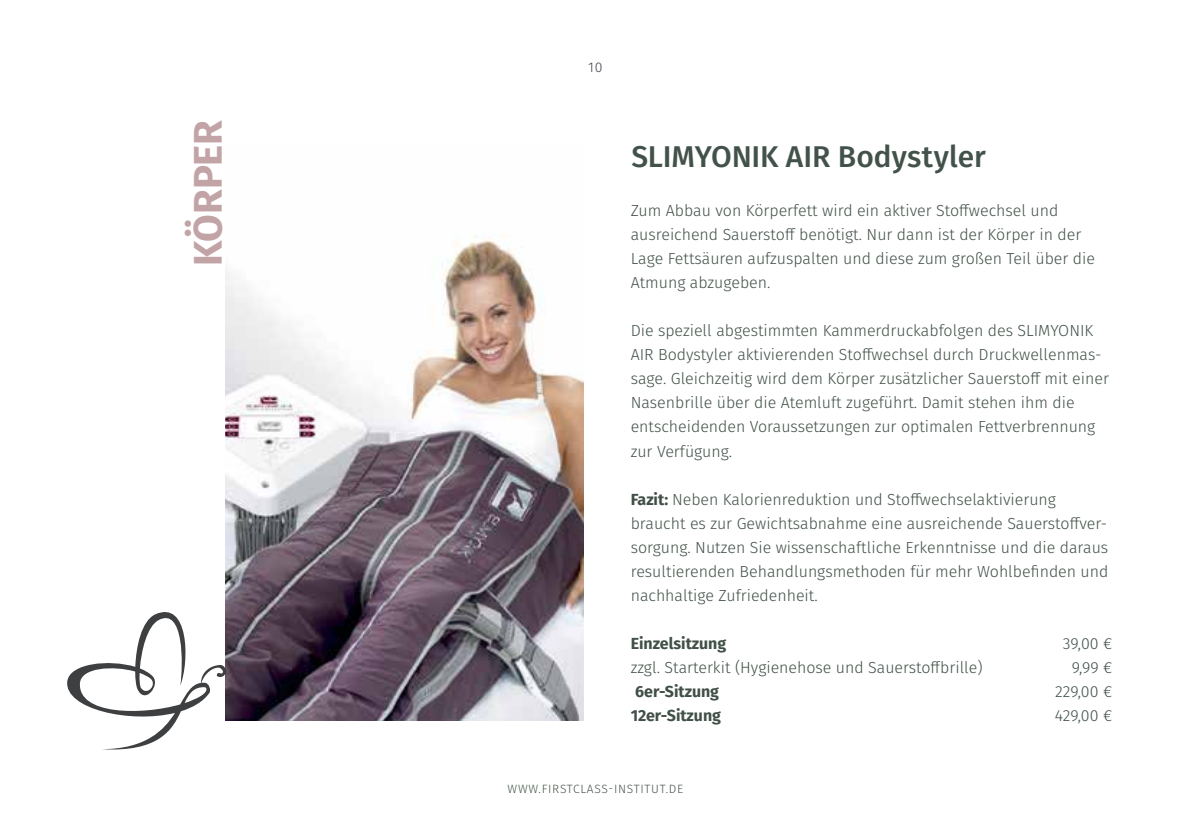
<style>
.page{position:relative;width:1191px;height:840px;background:#fff}
.page>*{position:absolute;margin:0;border:0;box-sizing:border-box;transform-origin:0 0}
.t1{font:700 40px "Fira Sans";letter-spacing:-.005em;color:#c2a4a7}
.t2{font:500 30px "Fira Sans";letter-spacing:-.005em;color:#42524a}
.t3{font:300 16px/24px "Fira Sans";color:#415047}
.t4{font:700 16px "Fira Sans";color:#415047}
.t5{font:300 14px "Fira Sans";color:#3f424a}
.t6{font:300 12px "Fira Sans";letter-spacing:.06em;color:#46554b}
.s1{font-weight:700}
</style>
<div class="page">
<img style="left:225px;top:235px;width:358px;height:485px">
<svg style="left:67px;top:599px;width:160px;height:151px"></svg>
<h1 class="t1" style="left:174px;top:265px;width:147px;rotate:-90deg">KÖRPER</h1>
<p class="t5" style="left:588px;top:57px;width:16px">10</p>
<h2 class="t2" style="left:631px;top:133px;width:356px">SLIMYONIK AIR Bodystyler</h2>
<p class="t3" style="left:630px;top:198px;width:466px">Zum Abbau von Körperfett wird ein aktiver Stoffwechsel und ausreichend Sauerstoff benötigt. Nur dann ist der Körper in der Lage Fettsäuren aufzuspalten und diese zum großen Teil über die Atmung abzugeben.</p>
<p class="t3" style="left:630px;top:318px;width:480px">Die speziell abgestimmten Kammerdruckabfolgen des SLIMYONIK AIR Bodystyler aktivierenden Stoffwechsel durch Druckwellenmas&shy;sage. Gleichzeitig wird dem Körper zusätzlicher Sauerstoff mit einer Nasenbrille über die Atemluft zugeführt. Damit stehen ihm die entscheidenden Voraussetzungen zur optimalen Fettverbrennung zur Verfügung.</p>
<p class="t3" style="left:630px;top:486px;width:479px"><span class="s1">Fazit:</span> Neben Kalorienreduktion und Stoffwechselaktivierung braucht es zur Gewichtsabnahme eine ausreichende Sauerstoffver&shy;sorgung. Nutzen Sie wissenschaftliche Erkenntnisse und die daraus resultierenden Behandlungsmethoden für mehr Wohlbefinden und nachhaltige Zufriedenheit.</p>
<p class="t4" style="left:630px;top:629px;width:97px">Einzelsitzung</p>
<p class="t3" style="left:1062px;top:630px;width:51px">39,00 €</p>
<p class="t3" style="left:630px;top:654px;width:353px">zzgl. Starterkit (Hygienehose und Sauerstoffbrille)</p>
<p class="t3" style="left:1071px;top:654px;width:42px">9,99 €</p>
<p class="t4" style="left:635px;top:677px;width:85px">6er-Sitzung</p>
<p class="t3" style="left:1055px;top:678px;width:58px">229,00 €</p>
<p class="t4" style="left:630px;top:701px;width:92px">12er-Sitzung</p>
<p class="t3" style="left:1054px;top:702px;width:59px">429,00 €</p>
<p class="t6" style="left:507px;top:779px;width:177px">WWW.FIRSTCLASS-INSTITUT.DE</p>
</div>
